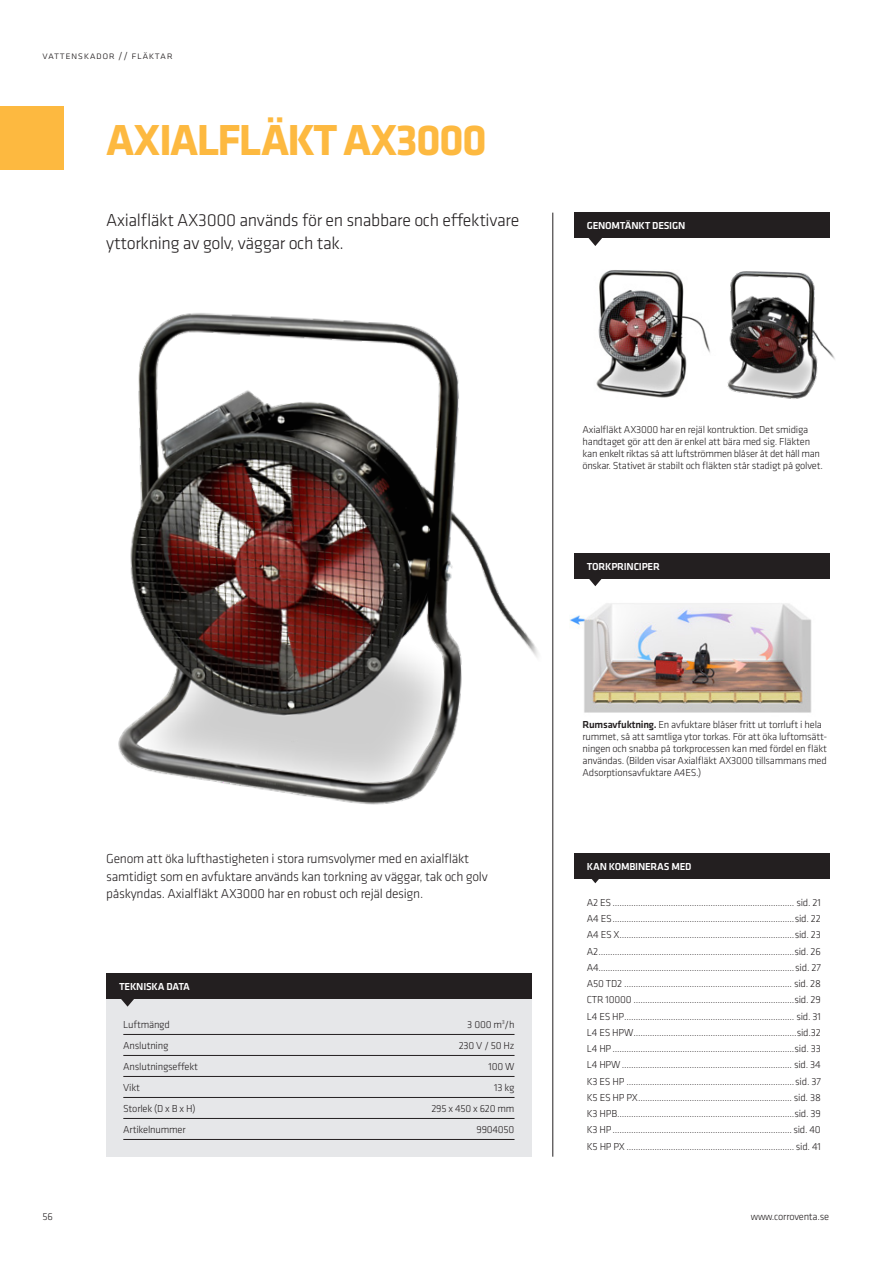
<style>
.page{position:relative;width:893px;height:1263px;background:#fff}
.page>*{position:absolute;margin:0;border:0;box-sizing:border-box;transform-origin:0 0}
.Rubrik_produkt{font:700 45px "Klavika";letter-spacing:-.04em;color:#fdb940}
.Ingress{font:300 18px/22.5px "Klavika";letter-spacing:-.02em;color:#231f20}
.Brödtext{font:300 13.5px/17.2px "Klavika";letter-spacing:-.02em;color:#231f20}
.Faktatext{font:300 10.5px/12px "Klavika";letter-spacing:-.02em;color:#231f20}
.Tabelltext_bred{font:300 10.5px "Klavika";letter-spacing:-.02em;color:#231f20}
.Rubrik_fakta_neg{font:500 10.5px "Klavika";letter-spacing:-.02em;color:#fff}
.Sidhuvud_vänster{font:300 10.5px "Klavika";letter-spacing:.05em;color:#231f20}
.s1{font-weight:500}
</style>
<div class="page">
<div style="left:0;top:106px;width:64px;height:64px;background:#fdb940"></div>
<hr style="left:553px;top:213px;width:1px;height:944px;background:#231f20">
<img style="left:118px;top:279px;width:510px;height:553px">
<img style="left:574px;top:270px;width:126px;height:133px">
<img style="left:700px;top:271px;width:135px;height:128px">
<div style="left:574px;top:213px;width:255px;height:25px;background:#231f20"></div>
<svg style="left:588px;top:238px;width:14px;height:8px"></svg>
<div style="left:106px;top:999px;width:425px;height:158px;background:#e6e7e9"></div>
<div style="left:106px;top:973px;width:425px;height:26px;background:#231f20"></div>
<hr style="left:123px;top:1034px;width:391px;height:1px;background:#231f20">
<hr style="left:123px;top:1055px;width:391px;height:1px;background:#231f20">
<hr style="left:123px;top:1076px;width:391px;height:1px;background:#231f20">
<hr style="left:123px;top:1097px;width:391px;height:1px;background:#231f20">
<hr style="left:123px;top:1118px;width:391px;height:1px;background:#231f20">
<hr style="left:123px;top:1139px;width:391px;height:1px;background:#231f20">
<svg style="left:121px;top:999px;width:13px;height:8px"></svg>
<div style="left:574px;top:853px;width:255px;height:26px;background:#231f20"></div>
<svg style="left:591px;top:879px;width:8px;height:4px"></svg>
<img style="left:570px;top:595px;width:242px;height:134px">
<div style="left:574px;top:553px;width:255px;height:25px;background:#231f20"></div>
<svg style="left:587px;top:578px;width:17px;height:8px"></svg>
<p class="Sidhuvud_vänster" style="left:43px;top:49px;width:132px">Vattenskador // fläktar</p>
<p class="Rubrik_produkt" style="left:106px;top:108px;width:382px">AXIALFLÄKT AX3000</p>
<p class="Ingress" style="left:106px;top:209px;width:414px">Axialfläkt AX3000 används för en snabbare och effektivare yttorkning av golv, väggar och tak.</p>
<p class="Rubrik_fakta_neg" style="left:587px;top:219px;width:100px">GENOMTÄNKT DESIGN</p>
<p class="Faktatext" style="left:583px;top:423px;width:242px">Axialfläkt AX3000 har en rejäl kontruktion. Det smidiga handtaget gör att den är enkel att bära med sig. Fläkten kan enkelt riktas så att luftströmmen blåser åt det håll man önskar. Stativet är stabilt och fläkten står stadigt på golvet.</p>
<p class="Rubrik_fakta_neg" style="left:587px;top:559px;width:75px">TORKPRINCIPER</p>
<p class="Brödtext" style="left:106px;top:850px;width:383px">Genom att öka lufthastigheten i stora rumsvolymer med en axialfläkt samtidigt som en avfuktare används kan torkning av väggar, tak och golv påskyndas. Axialfläkt AX3000 har en robust och rejäl design.</p>
<p class="Rubrik_fakta_neg" style="left:119px;top:979px;width:73px">TEKNISKA DATA</p>
<p class="Tabelltext_bred" style="left:123px;top:1018px;width:48px">Luftmängd</p>
<p class="Tabelltext_bred" style="left:467px;top:1018px;width:49px">3 000 m<sup>3</sup>/h</p>
<p class="Tabelltext_bred" style="left:123px;top:1039px;width:47px">Anslutning</p>
<p class="Tabelltext_bred" style="left:459px;top:1039px;width:57px">230 V / 50 Hz</p>
<p class="Tabelltext_bred" style="left:123px;top:1060px;width:76px">Anslutningseffekt</p>
<p class="Tabelltext_bred" style="left:488px;top:1060px;width:27px">100 W</p>
<p class="Tabelltext_bred" style="left:123px;top:1081px;width:18px">Vikt</p>
<p class="Tabelltext_bred" style="left:494px;top:1081px;width:22px">13 kg</p>
<p class="Tabelltext_bred" style="left:123px;top:1102px;width:74px">Storlek (D x B x H)</p>
<p class="Tabelltext_bred" style="left:431px;top:1102px;width:85px">295 x 450 x 620 mm</p>
<p class="Tabelltext_bred" style="left:123px;top:1123px;width:64px">Artikelnummer</p>
<p class="Tabelltext_bred" style="left:477px;top:1123px;width:39px">9904050</p>
<p class="Faktatext" style="left:583px;top:718px;width:246px"><span class="s1">Rumsavfuktning.</span> En avfuktare blåser fritt ut torrluft i hela rummet, så att samtliga ytor torkas. För att öka luftomsätt&shy;ningen och snabba på torkprocessen kan med fördel en fläkt användas. (Bilden visar Axialfläkt AX3000 tillsammans med Adsorptionsavfuktare A4ES.)</p>
<p class="Rubrik_fakta_neg" style="left:587px;top:859px;width:106px">KAN KOMBINERAS MED</p>
<p class="Faktatext" style="left:587px;top:896px;width:236px">A2 ES.............................................................................. sid. 21</p>
<p class="Faktatext" style="left:587px;top:912px;width:236px">A4 ES..............................................................................sid. 22</p>
<p class="Faktatext" style="left:587px;top:929px;width:236px">A4 ES X...........................................................................sid. 23</p>
<p class="Faktatext" style="left:587px;top:945px;width:236px">A2....................................................................................sid. 26</p>
<p class="Faktatext" style="left:587px;top:961px;width:236px">A4....................................................................................sid. 27</p>
<p class="Faktatext" style="left:587px;top:977px;width:236px">A50 TD2 ........................................................................ sid. 28</p>
<p class="Faktatext" style="left:587px;top:994px;width:236px">CTR 10000 .....................................................................sid. 29</p>
<p class="Faktatext" style="left:587px;top:1010px;width:236px">L4 ES HP......................................................................... sid. 31</p>
<p class="Faktatext" style="left:587px;top:1026px;width:236px">L4 ES HPW......................................................................sid.32</p>
<p class="Faktatext" style="left:587px;top:1042px;width:236px">L4 HP..............................................................................sid. 33</p>
<p class="Faktatext" style="left:587px;top:1059px;width:236px">L4 HPW......................................................................... sid. 34</p>
<p class="Faktatext" style="left:587px;top:1075px;width:236px">K3 ES HP ........................................................................sid. 37</p>
<p class="Faktatext" style="left:587px;top:1091px;width:236px">K5 ES HP PX.................................................................. sid. 38</p>
<p class="Faktatext" style="left:587px;top:1107px;width:236px">K3 HPB............................................................................sid. 39</p>
<p class="Faktatext" style="left:587px;top:1124px;width:236px">K3 HP............................................................................. sid. 40</p>
<p class="Faktatext" style="left:587px;top:1140px;width:236px">K5 HP PX ........................................................................ sid. 41</p>
<p class="Faktatext" style="left:43px;top:1211px;width:12px">56</p>
<p class="Faktatext" style="left:751px;top:1211px;width:80px">www.corroventa.se</p>
</div>
